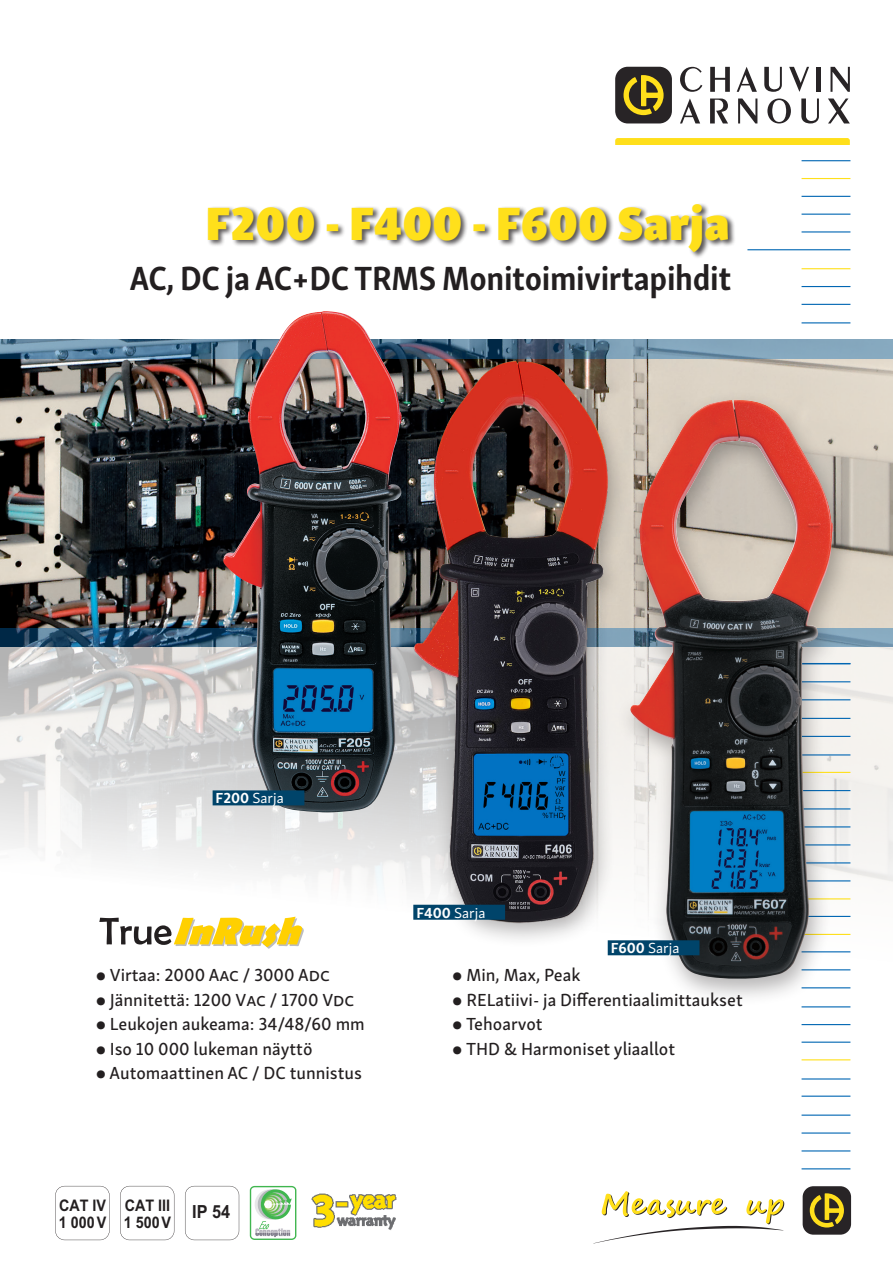
<style>
.page{position:relative;width:893px;height:1263px;background:#fff}
.page>*{position:absolute;margin:0;border:0;box-sizing:border-box;transform-origin:0 0}
.Titre_produit{font:48px "Skolar Sans Latn Cn Bl";letter-spacing:.02em;color:#ffe01b}
.Titre_produit_2{font:700 34.5px "Skolar Sans Latn Cn";letter-spacing:-.01em;color:#231f20}
.t1{font:18px "Skolar Sans Latn Me";color:#231f20}
.t2{font:700 18px "Arial";color:#231f20;scale:.9 1}
.t3{font:700 15.9px/17.2px "Arial";color:#231f20;scale:.9 1}
.t4{font:15px "Skolar Sans Latn";color:#fff}
.s1{font-weight:700}
</style>
<div class="page">
<img style="left:0;top:647px;width:893px;height:361px">
<img style="left:0;top:339px;width:893px;height:289px">
<svg style="left:0;top:628px;width:893px;height:19px;background:#315876"></svg>
<svg style="left:0;top:340px;width:893px;height:19px;background:#6d93ac"></svg>
<hr style="left:801px;top:160px;width:49px;height:1px;background:#0166b3">
<hr style="left:801px;top:178px;width:49px;height:1px;background:#ffe01b">
<hr style="left:801px;top:196px;width:49px;height:1px;background:#0166b3">
<hr style="left:801px;top:214px;width:49px;height:1px;background:#0166b3">
<hr style="left:801px;top:231px;width:49px;height:1px;background:#0166b3">
<hr style="left:747px;top:249px;width:103px;height:1px;background:#0166b3">
<hr style="left:801px;top:268px;width:49px;height:1px;background:#ffe01b">
<hr style="left:801px;top:286px;width:49px;height:1px;background:#0166b3">
<hr style="left:801px;top:304px;width:49px;height:1px;background:#0166b3">
<hr style="left:801px;top:1006px;width:49px;height:1px;background:#0166b3">
<hr style="left:801px;top:1024px;width:49px;height:1px;background:#0166b3">
<hr style="left:801px;top:1041px;width:49px;height:2px;background:#0166b3">
<hr style="left:801px;top:1059px;width:49px;height:1px;background:#ffe01b">
<hr style="left:801px;top:1078px;width:49px;height:1px;background:#0166b3">
<hr style="left:801px;top:1095px;width:49px;height:2px;background:#0166b3">
<hr style="left:801px;top:1114px;width:49px;height:2px;background:#0166b3">
<hr style="left:801px;top:1132px;width:49px;height:1px;background:#0166b3">
<hr style="left:801px;top:1150px;width:49px;height:1px;background:#0166b3">
<hr style="left:801px;top:1168px;width:49px;height:1px;background:#0166b3">
<hr style="left:801px;top:322px;width:49px;height:1px;background:#0166b3">
<div style="left:615px;top:67px;width:57px;height:56px;background:#282426;border-radius:13px"></div>
<svg style="left:623px;top:75px;width:41px;height:40px"></svg>
<svg style="left:680px;top:67px;width:22px;height:25px"></svg>
<svg style="left:710px;top:67px;width:20px;height:25px"></svg>
<svg style="left:737px;top:67px;width:20px;height:25px"></svg>
<svg style="left:764px;top:67px;width:18px;height:25px"></svg>
<svg style="left:789px;top:67px;width:20px;height:25px"></svg>
<hr style="left:817px;top:67px;width:4px;height:25px;background:#282426">
<svg style="left:830px;top:67px;width:20px;height:25px"></svg>
<svg style="left:680px;top:99px;width:20px;height:24px"></svg>
<svg style="left:710px;top:99px;width:18px;height:24px"></svg>
<svg style="left:738px;top:99px;width:19px;height:24px"></svg>
<svg style="left:767px;top:99px;width:24px;height:24px"></svg>
<svg style="left:801px;top:99px;width:18px;height:24px"></svg>
<svg style="left:828px;top:99px;width:22px;height:24px"></svg>
<div style="left:615px;top:138px;width:235px;height:7px;background:#ffdf1b"></div>
<div style="left:207px;top:203px;width:528px;height:57px;background:#231f20;opacity:.75"></div>
<svg style="left:595px;top:1191px;width:189px;height:52px"></svg>
<div style="left:803px;top:1186px;width:48px;height:49px;background:#282426;border-radius:11px"></div>
<svg style="left:810px;top:1193px;width:34px;height:35px"></svg>
<img style="left:312px;top:1193px;width:85px;height:37px">
<svg style="left:250px;top:1186px;width:46px;height:54px"></svg>
<div style="left:400px;top:351px;width:230px;height:598px;background:#231f20;opacity:.34"></div>
<img style="left:405px;top:339px;width:236px;height:594px">
<div style="left:617px;top:390px;width:238px;height:615px;background:#231f20;opacity:.34"></div>
<img style="left:630px;top:400px;width:203px;height:579px">
<svg style="left:55px;top:1186px;width:54px;height:54px"></svg>
<svg style="left:120px;top:1186px;width:54px;height:54px"></svg>
<svg style="left:185px;top:1186px;width:54px;height:54px"></svg>
<img style="left:223px;top:311px;width:179px;height:501px">
<div style="left:608px;top:940px;width:91px;height:15px;background:#00446a"></div>
<div style="left:413px;top:905px;width:92px;height:15px;background:#00446a"></div>
<div style="left:213px;top:790px;width:91px;height:15px;background:#00446a"></div>
<svg style="left:99px;top:917px;width:205px;height:32px"></svg>
<p class="Titre_produit" style="left:206px;top:181px;width:525px">F200 - F400 - F600 Sarja</p>
<p class="Titre_produit_2" style="left:130px;top:251px;width:603px">AC, DC ja AC+DC TRMS Monitoimivirtapihdit</p>
<p class="t4" style="left:216px;top:787px;width:70px"><span class="s1">F200</span> Sarja</p>
<p class="t1" style="left:96px;top:961px;width:236px">● Virtaa: 2000 Aac / 3000 Adc</p>
<p class="t1" style="left:96px;top:985px;width:260px">● Jännitettä: 1200 Vac / 1700 Vdc</p>
<p class="t1" style="left:96px;top:1010px;width:271px">● Leukojen aukeama: 34/48/60 mm</p>
<p class="t1" style="left:96px;top:1035px;width:218px">● Iso 10 000 lukeman näyttö</p>
<p class="t1" style="left:96px;top:1059px;width:268px">● Automaattinen AC / DC tunnistus</p>
<p class="t3" style="left:59px;top:1197px;width:54px">CAT IV<br>1 000V</p>
<p class="t3" style="left:124px;top:1197px;width:54px">CAT III<br>1 500V</p>
<p class="t2" style="left:192px;top:1199px;width:44px">IP 54</p>
<p class="t4" style="left:416px;top:901px;width:71px"><span class="s1">F400</span> Sarja</p>
<p class="t4" style="left:611px;top:937px;width:70px"><span class="s1">F600</span> Sarja</p>
<p class="t1" style="left:452px;top:961px;width:130px">● Min, Max, Peak</p>
<p class="t1" style="left:452px;top:985px;width:292px">● RELatiivi- ja Differentiaalimittaukset</p>
<p class="t1" style="left:452px;top:1010px;width:92px">● Tehoarvot</p>
<p class="t1" style="left:452px;top:1035px;width:224px">● THD &amp; Harmoniset yliaallot</p>
</div>
